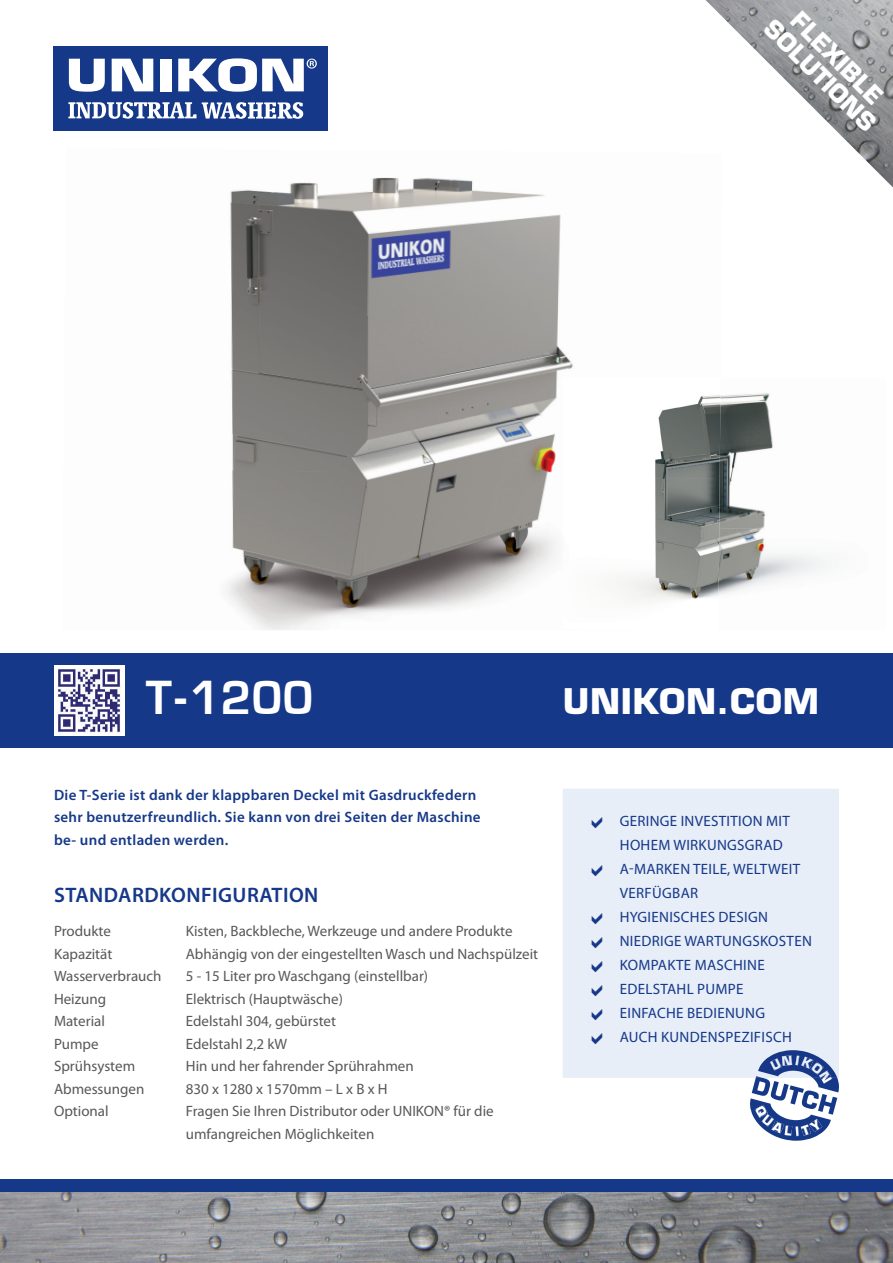
<style>
.page{position:relative;width:893px;height:1263px;background:#fff}
.page>*{position:absolute;margin:0;border:0;box-sizing:border-box;transform-origin:0 0}
.t1{font:700 49.5px "Eurostile";color:#fff}
.t2{font:700 34.5px "Eurostile";letter-spacing:.02em;color:#fff}
.t3{font:700 24px "Eurostile";color:#fff}
.t4{font:600 21px "Myriad Pro";letter-spacing:.02em;color:#153889}
.t5{font:15px/22.5px "Myriad Pro";color:#57585a}
.t6{font:15px/24px "Myriad Pro";letter-spacing:.02em;color:#153889}
.t7{font:600 15px/22.5px "Myriad Pro";letter-spacing:.02em;color:#153889}
</style>
<div class="page">
<img style="left:0;top:1192px;width:893px;height:71px">
<div style="left:0;top:653px;width:893px;height:95px;background:#153889"></div>
<div style="left:53px;top:46px;width:274px;height:85px;background:#153889"></div>
<svg style="left:68px;top:102px;width:235px;height:17px"></svg>
<svg style="left:112px;top:59px;width:41px;height:32px"></svg>
<svg style="left:69px;top:59px;width:36px;height:33px"></svg>
<div style="left:160px;top:59px;width:11px;height:32px;background:#fff"></div>
<svg style="left:178px;top:58px;width:139px;height:34px"></svg>
<div style="left:0;top:1179px;width:893px;height:13px;background:#153889"></div>
<img style="left:54px;top:665px;width:70px;height:70px">
<div style="left:563px;top:789px;width:276px;height:289px;background:#e8eef8"></div>
<img style="left:230px;top:182px;width:136px;height:287px">
<img style="left:366px;top:177px;width:207px;height:241px">
<img style="left:365px;top:418px;width:191px;height:196px">
<img style="left:227px;top:469px;width:140px;height:161px">
<img style="left:721px;top:393px;width:52px;height:135px">
<img style="left:721px;top:528px;width:107px;height:67px">
<img style="left:563px;top:377px;width:158px;height:223px">
<img style="left:705px;top:0;width:188px;height:187px">
<svg style="left:592px;top:817px;width:10px;height:11px"></svg>
<svg style="left:592px;top:865px;width:10px;height:11px"></svg>
<svg style="left:592px;top:913px;width:10px;height:11px"></svg>
<svg style="left:592px;top:937px;width:10px;height:11px"></svg>
<svg style="left:592px;top:961px;width:10px;height:11px"></svg>
<svg style="left:592px;top:985px;width:10px;height:11px"></svg>
<svg style="left:592px;top:1009px;width:10px;height:11px"></svg>
<svg style="left:592px;top:1033px;width:10px;height:11px"></svg>
<svg style="left:750px;top:1050px;width:89px;height:91px"></svg>
<h3 class="t3" style="left:806px;top:6px;width:120px;rotate:45deg">FLEXIBLE</h3>
<h3 class="t3" style="left:779px;top:13px;width:148px;rotate:45deg">SOLUTIONS</h3>
<h1 class="t1" style="left:146px;top:671px;width:169px">T-1200</h1>
<h2 class="t2" style="left:563px;top:680px;width:258px">UNIKON.COM</h2>
<p class="t7" style="left:54px;top:783px;width:428px">Die T-Serie ist dank der klappbaren Deckel mit Gasdruckfedern sehr benutzerfreundlich. Sie kann von drei Seiten der Maschine be- und entladen werden.</p>
<h3 class="t4" style="left:54px;top:881px;width:266px">STANDARDKONFIGURATION</h3>
<p class="t5" style="left:54px;top:919px;width:58px">Produkte</p>
<p class="t5" style="left:186px;top:919px;width:328px">Kisten, Backbleche, Werkzeuge und andere Produkte</p>
<p class="t5" style="left:54px;top:942px;width:60px">Kapazität</p>
<p class="t5" style="left:186px;top:942px;width:354px">Abhängig von der eingestellten Wasch und Nachspülzeit</p>
<p class="t5" style="left:54px;top:964px;width:109px">Wasserverbrauch</p>
<p class="t5" style="left:186px;top:964px;width:244px">5 - 15 Liter pro Waschgang (einstellbar)</p>
<p class="t5" style="left:54px;top:987px;width:54px">Heizung</p>
<p class="t5" style="left:186px;top:987px;width:159px">Elektrisch (Hauptwäsche)</p>
<p class="t5" style="left:54px;top:1009px;width:52px">Material</p>
<p class="t5" style="left:186px;top:1009px;width:152px">Edelstahl 304, gebürstet</p>
<p class="t5" style="left:54px;top:1032px;width:46px">Pumpe</p>
<p class="t5" style="left:186px;top:1032px;width:103px">Edelstahl 2,2 kW</p>
<p class="t5" style="left:54px;top:1054px;width:83px">Sprühsystem</p>
<p class="t5" style="left:186px;top:1054px;width:229px">Hin und her fahrender Sprührahmen</p>
<p class="t5" style="left:54px;top:1077px;width:92px">Abmessungen</p>
<p class="t5" style="left:186px;top:1077px;width:203px">830 x 1280 x 1570mm – L x B x H</p>
<p class="t5" style="left:54px;top:1099px;width:56px">Optional</p>
<p class="t5" style="left:186px;top:1099px;width:309px">Fragen Sie Ihren Distributor oder UNIKON® für die umfangreichen Möglichkeiten</p>
<p class="t6" style="left:620px;top:809px;width:194px">GERINGE INVESTITION MIT<br>HOHEM WIRKUNGSGRAD<br>A-MARKEN TEILE, WELTWEIT<br>VERFÜGBAR<br>HYGIENISCHES DESIGN<br>NIEDRIGE WARTUNGSKOSTEN<br>KOMPAKTE MASCHINE<br>EDELSTAHL PUMPE<br>EINFACHE BEDIENUNG<br>AUCH KUNDENSPEZIFISCH</p>
</div>
